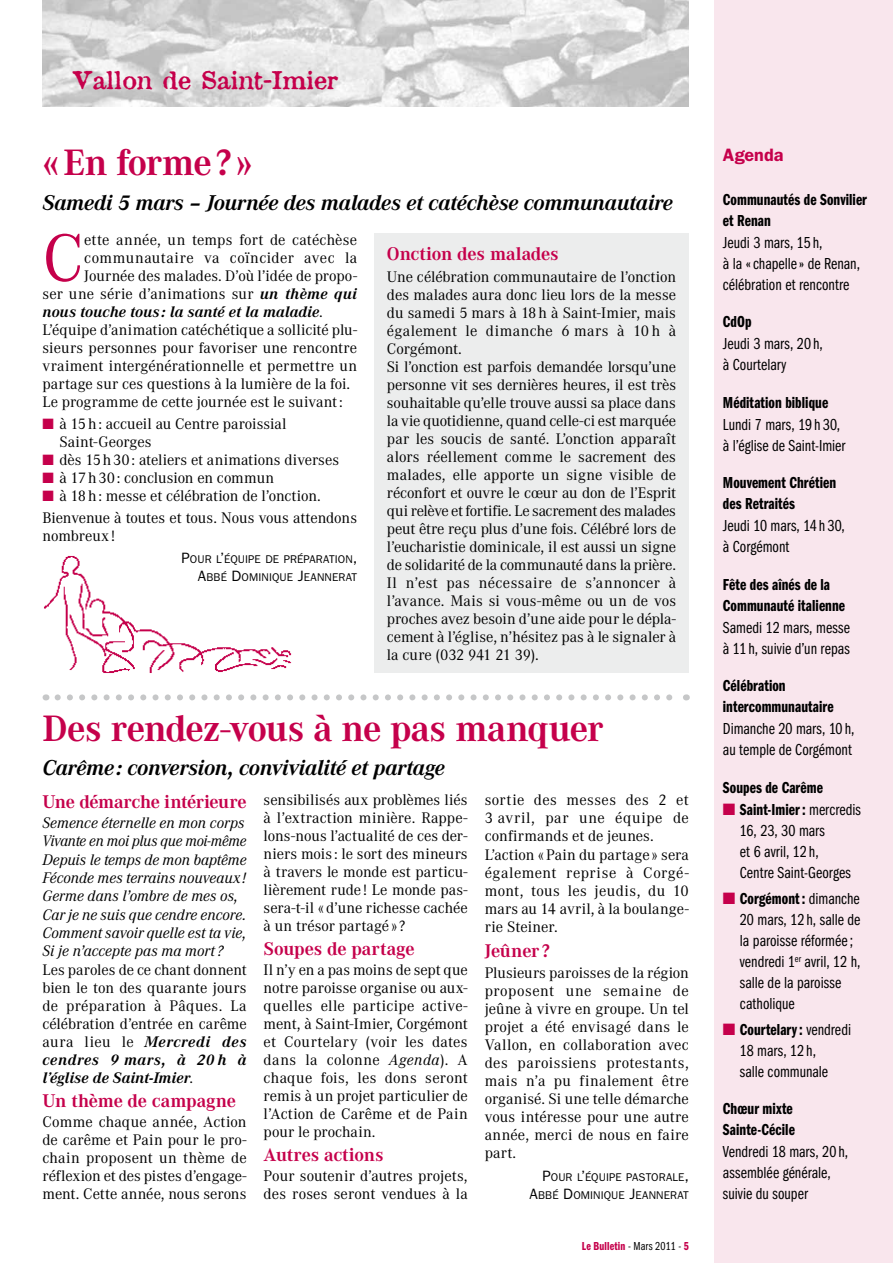
<style>
.page{position:relative;width:893px;height:1263px;background:#fff}
.page>*{position:absolute;margin:0;border:0;box-sizing:border-box;transform-origin:0 0}
.t1{font:65.7px "Corporate ABQ";color:#c5004b}
.t2{font:700 36px "Corporate ABQ";letter-spacing:-.025em;color:#c5004b}
.t3{font:24px "Attic";color:#c5004b}
.t4{font:italic 700 21px "Corporate ABQ";letter-spacing:-.015em;color:#000}
.t5{font:700 18px "Corporate ABQ";letter-spacing:-.01em;color:#c5004b}
.t6{font:600 18px "Franklin Gothic";color:#c5004b}
.t7{font:16.5px/21px "Franklin Gothic Book Cmpr";color:#000}
.t8{font:16.5px/21px "Franklin Gothic Demi Cmpr";letter-spacing:.005em;color:#000}
.t9{font:15px/18px "Corporate ABQ";color:#000;text-align:justify}
.t10{font:italic 15px/18.3px "Corporate ABQ";color:#000}
.t11{font:15px/18.1px "Corporate ABQ";letter-spacing:.025em;color:#000}
.t12{font:italic 700 15px "Corporate ABQ";color:#000}
.t13{font:15px "Corporate ABQ";letter-spacing:.03em;color:#000}
.t14{font:12px "Franklin Gothic Demi Cmpr";letter-spacing:.015em;color:#c5004b}
.t15{font:11.25px/18px "Franklin Gothic";letter-spacing:.01em;color:#000;text-align:right}
.s1{font-weight:700;font-style:italic}
.s2{font-weight:400;font-style:normal}
.s3{color:#c5004b}
.s4{font-size:15px}
.s5{font-style:italic}
.s6{font-family:"Franklin Gothic Book Cmpr";color:#000}
.s7{font-family:"Franklin Gothic Book Cmpr"}
</style>
<div class="page">
<img style="left:43px;top:0;width:646px;height:106px">
<div style="left:714px;top:0;width:179px;height:1263px;background:#f9e6ed"></div>
<img style="left:44px;top:556px;width:248px;height:117px">
<div style="left:374px;top:234px;width:315px;height:439px;background:#eceded"></div>
<svg style="left:58px;top:694px;width:615px;height:6px"></svg>
<h3 class="t3" style="left:72px;top:64px;width:267px">Vallon de Saint-Imier</h3>
<h2 class="t2" style="left:43px;top:142px;width:212px">«En forme?»</h2>
<h3 class="t4" style="left:43px;top:189px;width:632px">Samedi 5 mars – Journée des malades et catéchèse communautaire</h3>
<p class="t5" style="left:387px;top:243px;width:173px">Onction des malades</p>
<p class="t9" style="left:387px;top:268px;width:291px;text-align:left">Une célébration communautaire de l’onction des malades aura donc lieu lors de la messe du samedi 5 mars à 18h à Saint-Imier, mais également le dimanche 6 mars à 10 h à Corgémont.<br>Si l’onction est parfois demandée lorsqu’une personne vit ses dernières heures, il est très souhaitable qu’elle trouve aussi sa place dans la vie quotidienne, quand celle-ci est marquée par les soucis de santé. L’onction apparaît alors réellement comme le sacrement des malades, elle apporte un signe visible de réconfort et ouvre le cœur au don de l’Esprit qui relève et fortifie. Le sacrement des malades peut être reçu plus d’une fois. Célébré lors de l’eucharistie dominicale, il est aussi un signe de solidarité de la communauté dans la prière.<br>Il n’est pas nécessaire de s’annoncer à l’avance. Mais si vous-même ou un de vos proches avez besoin d’une aide pour le dépla&shy;cement à l’église, n’hésitez pas à le signaler à la cure (032 941 21 39).</p>
<h1 class="t1" style="left:43px;top:220px;width:43px">C</h1>
<p class="t9" style="left:84px;top:231px;width:274px">ette année, un temps fort de catéchèse</p>
<p class="t13" style="left:84px;top:249px;width:274px">communautaire va coïncider avec la</p>
<p class="t9" style="left:84px;top:267px;width:274px">Journée des malades. D’où l’idée de propo-</p>
<p class="t9" style="left:43px;top:285px;width:316px">ser une série d’animations sur <span class="s1">un thème qui</span></p>
<p class="t12" style="left:43px;top:302px;width:282px">nous touche tous : la santé et la maladie<span class="s2">.</span></p>
<p class="t9" style="left:43px;top:321px;width:316px">L’équipe d’animation catéchétique a sollicité plu-</p>
<p class="t9" style="left:43px;top:339px;width:316px">sieurs personnes pour favoriser une rencontre</p>
<p class="t9" style="left:43px;top:357px;width:316px">vraiment intergénérationnelle et permettre un</p>
<p class="t9" style="left:43px;top:375px;width:309px">partage sur ces questions à la lumière de la foi.</p>
<p class="t9" style="left:43px;top:393px;width:302px">Le programme de cette journée est le suivant:</p>
<p class="t9" style="left:60px;top:415px;width:229px;text-indent:-17px"><span class="s3">■</span> à 15h: accueil au Centre paroissial<br>Saint-Georges</p>
<p class="t9" style="left:43px;top:451px;width:298px"><span class="s3">■</span> dès 15h30: ateliers et animations diverses</p>
<p class="t9" style="left:43px;top:469px;width:233px"><span class="s3">■</span> à 17h30: conclusion en commun</p>
<p class="t9" style="left:43px;top:485px;width:316px;line-height:22.2px"><span class="s3">■</span> à 18h: messe et célébration de l’onction.<br>Bienvenue à toutes et tous. Nous vous attendons</p>
<p class="t9" style="left:43px;top:527px;width:74px">nombreux!</p>
<p class="t15" style="left:182px;top:550px;width:177px"><span class="s4">P</span>OUR L<span class="s4">’</span>ÉQUIPE DE PRÉPARATION<span class="s4">,<br>A</span>BBÉ <span class="s4">D</span>OMINIQUE <span class="s4">J</span>EANNERAT</p>
<h2 class="t2" style="left:43px;top:707px;width:562px">Des rendez-vous à ne pas manquer</h2>
<h3 class="t4" style="left:43px;top:755px;width:404px">Carême: conversion, convivialité et partage</h3>
<p class="t5" style="left:43px;top:791px;width:206px">Une démarche intérieure</p>
<p class="t10" style="left:43px;top:814px;width:206px">Semence éternelle en mon corps<br>Vivante en moi plus que moi-même<br>Depuis le temps de mon baptême<br>Féconde mes terrains nouveaux!<br>Germe dans l’ombre de mes os,<br>Car je ne suis que cendre encore.<br>Comment savoir quelle est ta vie,<br>Si je n’accepte pas ma mort ?</p>
<p class="t9" style="left:43px;top:961px;width:206px">Les paroles de ce chant donnent bien le ton des quarante jours de préparation à Pâques. La célébration d’entrée en carême aura lieu le <span class="s1">Mercredi des cendres 9 mars, à 20 h à l’église de Saint-Imier</span>.</p>
<p class="t5" style="left:43px;top:1090px;width:195px">Un thème de campagne</p>
<p class="t9" style="left:43px;top:1113px;width:206px">Comme chaque année, Action de carême et Pain pour le pro&shy;chain proposent un thème de réflexion et des pistes d’engage&shy;ment. Cette année, nous serons</p>
<p class="t9" style="left:264px;top:791px;width:206px">sensibilisés aux problèmes liés à l’extraction minière. Rappe&shy;lons-nous l’actualité de ces der&shy;niers mois : le sort des mineurs à travers le monde est particu&shy;lièrement rude ! Le monde pas&shy;sera-t-il «d’une richesse cachée à un trésor partagé»?</p>
<p class="t5" style="left:264px;top:938px;width:152px">Soupes de partage</p>
<p class="t9" style="left:264px;top:961px;width:206px">Il n’y en a pas moins de sept que notre paroisse organise ou aux&shy;quelles elle participe active&shy;ment, à Saint-Imier, Corgémont et Courtelary (voir les dates dans la colonne <span class="s5">Agenda</span>). A chaque fois, les dons seront remis à un projet particulier de l’Action de Carême et de Pain pour le prochain.</p>
<p class="t5" style="left:264px;top:1144px;width:122px">Autres actions</p>
<p class="t9" style="left:264px;top:1167px;width:206px">Pour soutenir d’autres projets, des roses seront vendues à la</p>
<p class="t11" style="left:485px;top:791px;width:206px">sortie des messes des 2 et<br>3 avril, par une équipe de confirmands et de jeunes.<br>L’action «Pain du partage » sera également reprise à Corgé&shy;mont, tous les jeudis, du 10 mars au 14 avril, à la boulange&shy;rie Steiner.</p>
<p class="t5" style="left:485px;top:940px;width:67px">Jeûner ?</p>
<p class="t9" style="left:485px;top:964px;width:206px">Plusieurs paroisses de la région proposent une semaine de jeûne à vivre en groupe. Un tel projet a été envisagé dans le Vallon, en collaboration avec des paroissiens protestants, mais n’a pu finalement être organisé. Si une telle démarche vous intéresse pour une autre année, merci de nous en faire part.</p>
<p class="t15" style="left:529px;top:1168px;width:161px"><span class="s4">P</span>OUR L<span class="s4">’</span>ÉQUIPE PASTORALE<span class="s4">,<br>A</span>BBÉ <span class="s4">D</span>OMINIQUE <span class="s4">J</span>EANNERAT</p>
<p class="t14" style="left:582px;top:1239px;width:108px">Le Bulletin <span class="s6">- Mars 2011 -</span> 5</p>
<p class="t6" style="left:723px;top:144px;width:62px">Agenda</p>
<p class="t8" style="left:723px;top:189px;width:146px">Communautés de Sonvilier et Renan</p>
<p class="t7" style="left:723px;top:232px;width:139px">Jeudi 3 mars, 15 h,<br>à la «chapelle» de Renan, célébration et rencontre</p>
<p class="t8" style="left:723px;top:312px;width:30px">CdOp</p>
<p class="t7" style="left:723px;top:333px;width:102px">Jeudi 3 mars, 20 h, à Courtelary</p>
<p class="t8" style="left:723px;top:392px;width:107px">Méditation biblique</p>
<p class="t7" style="left:723px;top:414px;width:124px">Lundi 7 mars, 19 h 30, à l’église de Saint-Imier</p>
<p class="t8" style="left:723px;top:473px;width:115px">Mouvement Chrétien des Retraités</p>
<p class="t7" style="left:723px;top:515px;width:124px">Jeudi 10 mars, 14 h 30, à Corgémont</p>
<p class="t8" style="left:723px;top:574px;width:124px">Fête des aînés de la<br>Communauté italienne</p>
<p class="t7" style="left:723px;top:617px;width:129px">Samedi 12 mars, messe à 11 h, suivie d’un repas</p>
<p class="t8" style="left:723px;top:676px;width:112px">Célébration intercommunautaire</p>
<p class="t7" style="left:723px;top:718px;width:133px">Dimanche 20 mars, 10 h, au temple de Corgémont</p>
<p class="t8" style="left:723px;top:777px;width:102px">Soupes de Carême</p>
<p class="t8" style="left:723px;top:799px;width:139px"><span class="s3">■</span> Saint-Imier: <span class="s7">mercredis</span></p>
<p class="t7" style="left:740px;top:820px;width:112px">16, 23, 30 mars<br>et 6 avril, 12 h,<br>Centre Saint-Georges</p>
<p class="t8" style="left:723px;top:888px;width:138px"><span class="s3">■</span> Corgémont: <span class="s7">dimanche</span></p>
<p class="t7" style="left:740px;top:909px;width:122px">20 mars, 12 h, salle de la paroisse réformée; vendredi 1<sup>er</sup> avril, 12 h, salle de la paroisse catholique</p>
<p class="t8" style="left:723px;top:1019px;width:130px"><span class="s3">■</span> Courtelary: <span class="s7">vendredi</span></p>
<p class="t7" style="left:740px;top:1040px;width:90px">18 mars, 12 h, salle communale</p>
<p class="t8" style="left:723px;top:1099px;width:74px">Chœur mixte<br>Sainte-Cécile</p>
<p class="t7" style="left:723px;top:1141px;width:127px">Vendredi 18 mars, 20 h, assemblée générale, suivie du souper</p>
</div>
